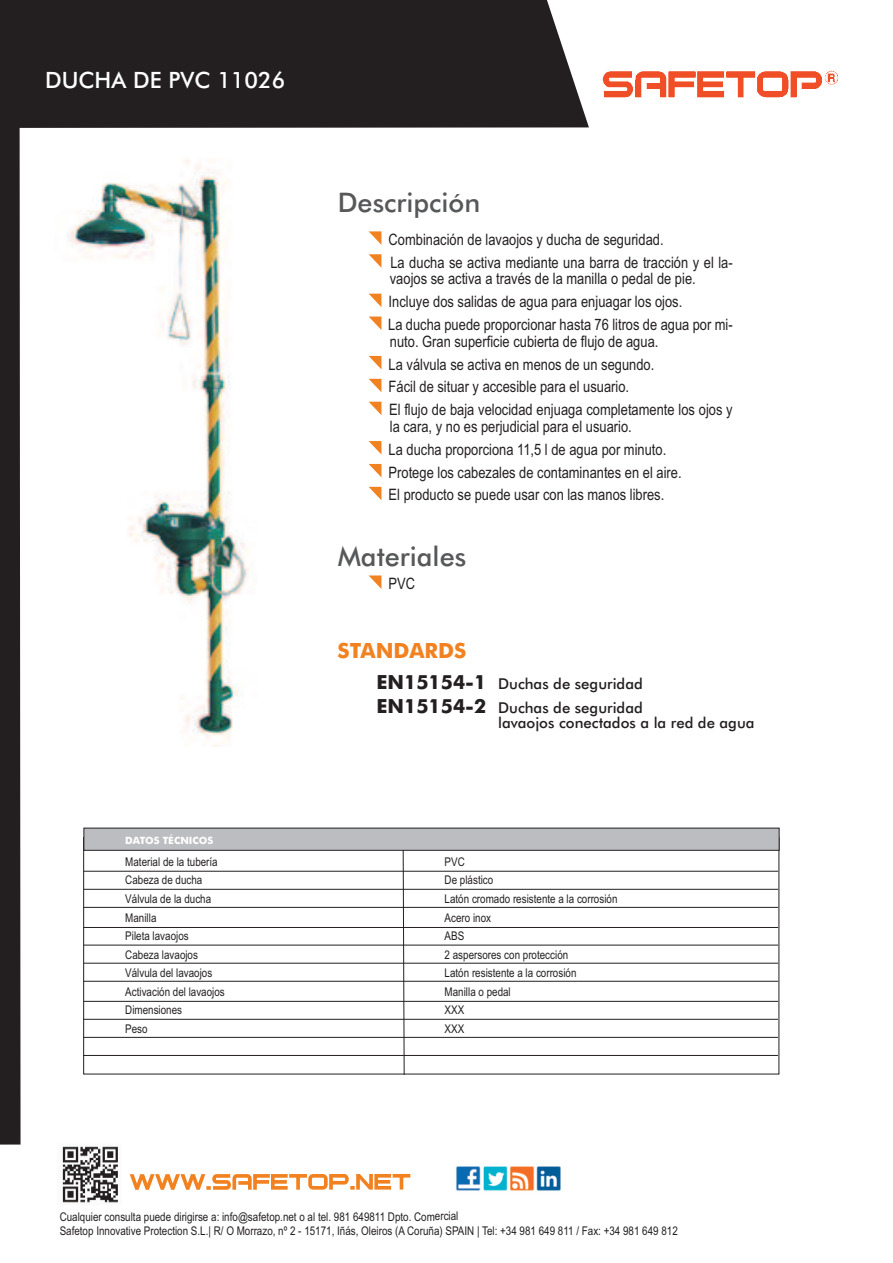
<style>
.page{position:relative;width:893px;height:1263px;background:#fff}
.page>*{position:absolute;margin:0;border:0;box-sizing:border-box;transform-origin:0 0}
.t1{font:500 27px "Futura BT";color:#57585a}
.t2{font:500 22.5px "Futura BT";color:#fff}
.t3{font:700 21px "Futura BT";color:#f28120}
.t4{font:15.75px/23px "Arial Narrow";color:#231f20}
.t5{font:500 15px/23.5px "Futura BT";color:#231f20}
.t6{font:12px/18.5px "Arial Narrow";color:#231f20}
.t7{font:700 10.05px "Futura BT";letter-spacing:-.005em;color:#fff}
.s1{font-weight:700;font-size:19.5px}
</style>
<div class="page">
<img style="left:68px;top:159px;width:182px;height:588px">
<div style="left:21px;top:0;width:568px;height:128px;background:#231f20"></div>
<svg style="left:369px;top:231px;width:12px;height:14px"></svg>
<svg style="left:369px;top:254px;width:12px;height:14px"></svg>
<svg style="left:369px;top:294px;width:12px;height:13px"></svg>
<svg style="left:369px;top:317px;width:12px;height:13px"></svg>
<svg style="left:369px;top:356px;width:12px;height:13px"></svg>
<svg style="left:369px;top:402px;width:12px;height:13px"></svg>
<svg style="left:369px;top:441px;width:12px;height:13px"></svg>
<svg style="left:369px;top:464px;width:12px;height:13px"></svg>
<svg style="left:369px;top:487px;width:12px;height:13px"></svg>
<svg style="left:369px;top:379px;width:12px;height:13px"></svg>
<svg style="left:369px;top:575px;width:12px;height:14px"></svg>
<svg style="left:130px;top:1174px;width:280px;height:16px"></svg>
<img style="left:62px;top:1146px;width:56px;height:57px">
<img style="left:602px;top:70px;width:236px;height:28px">
<img style="left:456px;top:1166px;width:105px;height:25px">
<div style="left:0;top:0;width:21px;height:1144px;background:#231f20"></div>
<hr style="left:84px;top:871px;width:694px;height:1px;background:#231f20">
<hr style="left:84px;top:889px;width:694px;height:1px;background:#231f20">
<hr style="left:84px;top:907px;width:694px;height:1px;background:#231f20">
<hr style="left:83px;top:927px;width:695px;height:1px;background:#231f20">
<hr style="left:84px;top:945px;width:694px;height:1px;background:#231f20">
<hr style="left:84px;top:963px;width:694px;height:1px;background:#231f20">
<hr style="left:84px;top:981px;width:694px;height:1px;background:#231f20">
<hr style="left:83px;top:1001px;width:695px;height:1px;background:#231f20">
<hr style="left:83px;top:1019px;width:695px;height:1px;background:#231f20">
<hr style="left:83px;top:1037px;width:695px;height:1px;background:#231f20">
<hr style="left:83px;top:1055px;width:695px;height:1px;background:#231f20">
<svg style="left:402px;top:851px;width:3px;height:224px"></svg>
<div style="left:84px;top:828px;width:695px;height:22px;background:#bcbdc0"></div>
<div style="left:83px;top:828px;width:696px;height:23px;border:1px solid #231f20"></div>
<h2 class="t2" style="left:45px;top:67px;width:242px">DUCHA DE PVC 11026</h2>
<p class="t7" style="left:125px;top:835px;width:90px">DATOS TÉCNICOS</p>
<h1 class="t1" style="left:338px;top:187px;width:144px">Descripción</h1>
<p class="t4" style="left:389px;top:228px;width:346px">Combinación de lavaojos y ducha de seguridad.<br>La ducha se activa mediante una barra de tracción y el la-</p>
<p class="t4" style="left:388px;top:267px;width:346px">vaojos se activa a través de la manilla o pedal de pie.<br>Incluye dos salidas de agua para enjuagar los ojos.<br>La ducha puede proporcionar hasta 76 litros de agua por mi-</p>
<p class="t4" style="left:389px;top:330px;width:346px">nuto. Gran superficie cubierta de flujo de agua.<br>La válvula se activa en menos de un segundo.<br>Fácil de situar y accesible para el usuario.<br>El flujo de baja velocidad enjuaga completamente los ojos y</p>
<p class="t4" style="left:389px;top:415px;width:294px">la cara, y no es perjudicial para el usuario.<br>La ducha proporciona 11,5 l de agua por minuto.<br>Protege los cabezales de contaminantes en el aire.<br>El producto se puede usar con las manos libres.</p>
<h1 class="t1" style="left:338px;top:540px;width:130px">Materiales</h1>
<p class="t4" style="left:389px;top:572px;width:28px">PVC</p>
<h3 class="t3" style="left:338px;top:639px;width:130px">STANDARDS</h3>
<p class="t5" style="left:377px;top:672px;width:268px"><span class="s1">EN15154-1</span> Duchas de seguridad<br><span class="s1">EN15154-2</span> Duchas de seguridad</p>
<p class="t5" style="left:498px;top:711px;width:258px">lavaojos conectados a la red de agua</p>
<p class="t6" style="left:125px;top:852px;width:101px">Material de la tubería<br>Cabeza de ducha<br>Válvula de la ducha<br>Manilla<br>Pileta lavaojos<br>Cabeza lavaojos<br>Válvula del lavaojos<br>Activación del lavaojos<br>Dimensiones<br>Peso</p>
<p class="t6" style="left:445px;top:852px;width:174px">PVC<br>De plástico<br>Latón cromado resistente a la corrosión<br>Acero inox<br>ABS<br>2 aspersores con protección<br>Latón resistente a la corrosión<br>Manilla o pedal<br>XXX<br>XXX</p>
<p class="t6" style="left:60px;top:1209px;width:620px;line-height:14.2px">Cualquier consulta puede dirigirse a: info@safetop.net o al tel. 981 649811 Dpto. Comercial<br>Safetop Innovative Protection S.L.| R/ O Morrazo, nº 2 - 15171, Iñás, Oleiros (A Coruña) SPAIN | Tel: +34 981 649 811 / Fax: +34 981 649 812</p>
</div>
